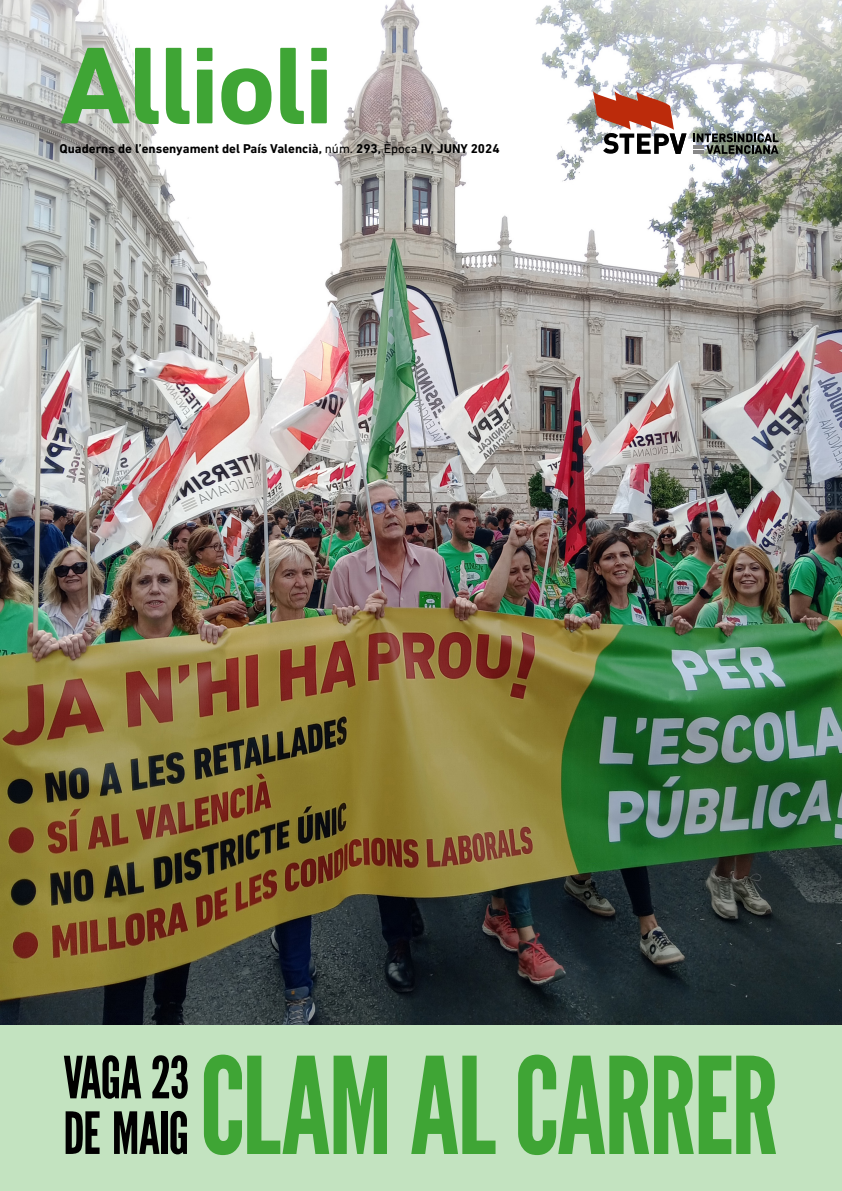
<style>
.page{position:relative;width:842px;height:1191px;background:#fff}
.page>*{position:absolute;margin:0;border:0;box-sizing:border-box;transform-origin:0 0}
.Titol_League_96{font:133.7px "League Gothic";letter-spacing:-.02em;color:#3fa535}
.t1{font:700 111px "DIN Next LT Pro";letter-spacing:-.025em;color:#3fa535}
.Titol_League_96-2{font:57.9px/55.6px "League Gothic";letter-spacing:-.02em;color:#000}
.t2{font:700 13px "DIN Next LT Pro";color:#000}
.s1{font-weight:400}
</style>
<div class="page">
<div style="left:0;top:1017px;width:842px;height:174px;background:#c3e3c0"></div>
<img style="left:0;top:0;width:842px;height:1024px">
<svg style="left:593px;top:91px;width:93px;height:63px"></svg>
<svg style="left:693px;top:133px;width:85px;height:21px"></svg>
<p class="t1" style="left:60px;top:21px;width:276px">Allioli</p>
<p class="t2" style="left:60px;top:141px;width:442px">Quaderns de l’ensenyament del País Valencià, <span class="s1">núm.</span> 293, <span class="s1">Època</span> IV, JUNY 2024</p>
<p class="Titol_League_96-2" style="left:63px;top:1050px;width:127px">VAGA 23<br>DE MAIG</p>
<p class="Titol_League_96" style="left:200px;top:1026px;width:581px">CLAM AL CARRER</p>
</div>
